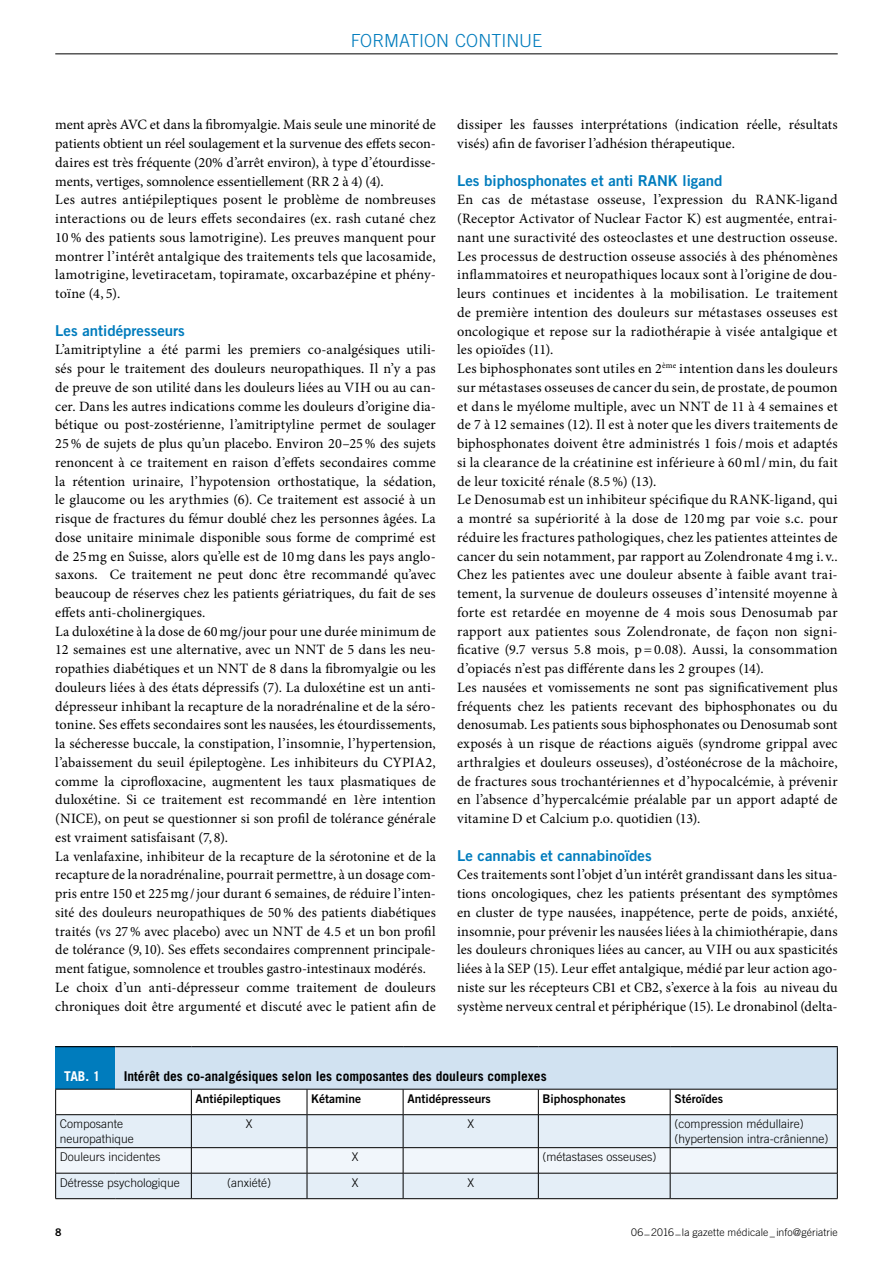
<style>
.page{position:relative;width:893px;height:1263px;background:#fff}
.page>*{position:absolute;margin:0;border:0;box-sizing:border-box;transform-origin:0 0}
.t1{font:300 18px "Trade Gothic LT";color:#007cbd}
.t2{font:15px "Trade Gothic LT Bold Two";color:#007cbd}
.t3{font:14.25px/18.8px "Minion Pro";letter-spacing:.01em;color:#000}
.t4{font:700 13.5px "Trade Gothic LT";color:#000}
.t5{font:700 13.5px "Trade Gothic LT";color:#fff}
.t6{font:300 12px/15px "Trade Gothic LT";color:#000}
.t7{font:12px "Trade Gothic LT Bold Two";color:#000}
.t8{font:300 10.5px "Trade Gothic LT";letter-spacing:.01em;color:#000}
.t9{font:10.5px "Trade Gothic LT Bold Two";color:#000}
</style>
<div class="page">
<hr style="left:55px;top:54px;width:783px;height:1px;background:#000">
<div style="left:56px;top:1047px;width:59px;height:42px;background:#007cbd"></div>
<div style="left:115px;top:1047px;width:722px;height:42px;background:#d1e2f1"></div>
<div style="left:56px;top:1115px;width:781px;height:32px;background:#e4eef7"></div>
<hr style="left:55px;top:1047px;width:1px;height:42px;background:#007cbd">
<hr style="left:56px;top:1147px;width:59px;height:1px;background:#000">
<hr style="left:115px;top:1147px;width:76px;height:1px;background:#000">
<hr style="left:192px;top:1147px;width:115px;height:1px;background:#000">
<hr style="left:307px;top:1147px;width:96px;height:1px;background:#000">
<hr style="left:403px;top:1147px;width:135px;height:1px;background:#000">
<hr style="left:538px;top:1147px;width:132px;height:1px;background:#000">
<hr style="left:670px;top:1147px;width:167px;height:1px;background:#000">
<hr style="left:55px;top:1198px;width:60px;height:1px;background:#000">
<hr style="left:115px;top:1198px;width:76px;height:1px;background:#000">
<hr style="left:191px;top:1198px;width:116px;height:1px;background:#000">
<hr style="left:307px;top:1198px;width:96px;height:1px;background:#000">
<hr style="left:403px;top:1198px;width:135px;height:1px;background:#000">
<hr style="left:538px;top:1198px;width:132px;height:1px;background:#000">
<hr style="left:670px;top:1198px;width:167px;height:1px;background:#000">
<hr style="left:55px;top:1046px;width:60px;height:1px;background:#000">
<hr style="left:115px;top:1046px;width:76px;height:1px;background:#000">
<hr style="left:191px;top:1046px;width:116px;height:1px;background:#000">
<hr style="left:307px;top:1046px;width:96px;height:1px;background:#000">
<hr style="left:403px;top:1046px;width:135px;height:1px;background:#000">
<hr style="left:538px;top:1046px;width:132px;height:1px;background:#000">
<hr style="left:670px;top:1046px;width:168px;height:1px;background:#000">
<hr style="left:837px;top:1047px;width:1px;height:42px;background:#000">
<svg style="left:55px;top:1089px;width:783px;height:26px"></svg>
<hr style="left:55px;top:1115px;width:1px;height:33px;background:#000">
<hr style="left:191px;top:1115px;width:1px;height:33px;background:#000">
<hr style="left:307px;top:1115px;width:1px;height:33px;background:#000">
<hr style="left:403px;top:1115px;width:1px;height:33px;background:#000">
<hr style="left:538px;top:1115px;width:1px;height:33px;background:#000">
<hr style="left:670px;top:1115px;width:1px;height:33px;background:#000">
<hr style="left:837px;top:1115px;width:1px;height:33px;background:#000">
<svg style="left:55px;top:1148px;width:783px;height:50px"></svg>
<p class="t1" style="left:351px;top:30px;width:193px">FORMATION CONTINUE</p>
<p class="t3" style="left:55px;top:115px;width:382px">ment après AVC et dans la fibromyalgie. Mais seule une minorité de patients obtient un réel soulagement et la survenue des effets secon&shy;daires est très fréquente (20% d’arrêt environ), à type d’étourdisse&shy;ments, vertiges, somnolence essentiellement (RR 2 à 4) (4).<br>Les autres antiépileptiques posent le problème de nombreuses interactions ou de leurs effets secondaires (ex. rash cutané chez 10% des patients sous lamotrigine). Les preuves manquent pour montrer l’intérêt antalgique des traitements tels que lacosamide, lamotrigine, levetiracetam, topiramate, oxcarbazépine et phény&shy;toïne (4, 5).</p>
<p class="t2" style="left:55px;top:321px;width:131px">Les antidépresseurs</p>
<p class="t3" style="left:55px;top:340px;width:382px">L’amitriptyline a été parmi les premiers co-analgésiques utili&shy;sés pour le traitement des douleurs neuropathiques. Il n’y a pas de preuve de son utilité dans les douleurs liées au VIH ou au can&shy;cer. Dans les autres indications comme les douleurs d’origine dia&shy;bétique ou post-zostérienne, l’amitriptyline permet de soulager 25% de sujets de plus qu’un placebo. Environ 20–25% des sujets renoncent à ce traitement en raison d’effets secondaires comme la rétention urinaire, l’hypotension orthostatique, la sédation, le glaucome ou les arythmies (6). Ce traitement est associé à un risque de fractures du fémur doublé chez les personnes âgées. La dose unitaire minimale disponible sous forme de comprimé est de 25mg en Suisse, alors qu’elle est de 10mg dans les pays anglo&shy;saxons. Ce traitement ne peut donc être recommandé qu’avec beaucoup de réserves chez les patients gériatriques, du fait de ses effets anti-cholinergiques.<br>La duloxétine à la dose de 60mg/jour pour une durée minimum de 12 semaines est une alternative, avec un NNT de 5 dans les neu&shy;ropathies diabétiques et un NNT de 8 dans la fibromyalgie ou les douleurs liées à des états dépressifs (7). La duloxétine est un anti&shy;dépresseur inhibant la recapture de la noradrénaline et de la séro&shy;tonine. Ses effets secondaires sont les nausées, les étourdissements, la sécheresse buccale, la constipation, l’insomnie, l’hypertension, l’abaissement du seuil épileptogène. Les inhibiteurs du CYPIA2, comme la ciprofloxacine, augmentent les taux plasmatiques de duloxétine. Si ce traitement est recommandé en 1ère intention (NICE), on peut se questionner si son profil de tolérance générale est vraiment satisfaisant (7, 8).<br>La venlafaxine, inhibiteur de la recapture de la sérotonine et de la recapture de la noradrénaline, pourrait permettre, à un dosage com&shy;pris entre 150 et 225mg /jour durant 6 semaines, de réduire l’inten&shy;sité des douleurs neuropathiques de 50% des patients diabétiques traités (vs 27% avec placebo) avec un NNT de 4.5 et un bon profil de tolérance (9, 10). Ses effets secondaires comprennent principale&shy;ment fatigue, somnolence et troubles gastro-intestinaux modérés.<br>Le choix d’un anti-dépresseur comme traitement de douleurs chroniques doit être argumenté et discuté avec le patient afin de</p>
<p class="t3" style="left:457px;top:115px;width:382px">dissiper les fausses interprétations (indication réelle, résultats visés) afin de favoriser l’adhésion thérapeutique.</p>
<p class="t2" style="left:457px;top:171px;width:267px">Les biphosphonates et anti RANK ligand</p>
<p class="t3" style="left:457px;top:190px;width:382px">En cas de métastase osseuse, l’expression du RANK-ligand (Receptor Activator of Nuclear Factor K) est augmentée, entrai&shy;nant une suractivité des osteoclastes et une destruction osseuse.<br>Les processus de destruction osseuse associés à des phénomènes inflammatoires et neuropathiques locaux sont à l’origine de dou&shy;leurs continues et incidentes à la mobilisation. Le traitement de première intention des douleurs sur métastases osseuses est oncologique et repose sur la radiothérapie à visée antalgique et les opioïdes (11).<br>Les biphosphonates sont utiles en 2<sup>ème</sup> intention dans les douleurs sur métastases osseuses de cancer du sein, de prostate, de poumon et dans le myélome multiple, avec un NNT de 11 à 4 semaines et de 7 à 12 semaines (12). Il est à noter que les divers traitements de biphosphonates doivent être administrés 1 fois/ mois et adaptés si la clearance de la créatinine est inférieure à 60 ml/ min, du fait de leur toxicité rénale (8.5%) (13).<br>Le Denosumab est un inhibiteur spécifique du RANK-ligand, qui a montré sa supériorité à la dose de 120 mg par voie s.c. pour réduire les fractures pathologiques, chez les patientes atteintes de cancer du sein notamment, par rapport au Zolendronate 4mg i. v..<br>Chez les patientes avec une douleur absente à faible avant trai&shy;tement, la survenue de douleurs osseuses d’intensité moyenne à forte est retardée en moyenne de 4 mois sous Denosumab par rapport aux patientes sous Zolendronate, de façon non signi&shy;ficative (9.7 versus 5.8 mois, p= 0.08). Aussi, la consommation d’opiacés n’est pas différente dans les 2 groupes (14).<br>Les nausées et vomissements ne sont pas significativement plus fréquents chez les patients recevant des biphosphonates ou du denosumab. Les patients sous biphosphonates ou Denosumab sont exposés à un risque de réactions aiguës (syndrome grippal avec arthralgies et douleurs osseuses), d’ostéonécrose de la mâchoire, de fractures sous trochantériennes et d’hypocalcémie, à prévenir en l’absence d’hypercalcémie préalable par un apport adapté de vitamine D et Calcium p.o. quotidien (13).</p>
<p class="t2" style="left:457px;top:846px;width:196px">Le cannabis et cannabinoïdes</p>
<p class="t3" style="left:457px;top:865px;width:382px;text-align:justify">Ces traitements sont l’objet d’un intérêt grandissant dans les situa&shy;tions oncologiques, chez les patients présentant des symptômes en cluster de type nausées, inappétence, perte de poids, anxiété, insomnie, pour prévenir les nausées liées à la chimiothérapie, dans les douleurs chroniques liées au cancer, au VIH ou aux spasticités liées à la SEP (15). Leur effet antalgique, médié par leur action ago&shy;niste sur les récepteurs CB1 et CB2, s’exerce à la fois au niveau du système nerveux central et périphérique (15). Le dronabinol (delta-</p>
<p class="t5" style="left:64px;top:1067px;width:38px">TAB. 1</p>
<p class="t4" style="left:124px;top:1067px;width:424px">Intérêt des co-analgésiques selon les composantes des douleurs complexes</p>
<p class="t7" style="left:196px;top:1091px;width:87px">Antiépileptiques</p>
<p class="t7" style="left:311px;top:1091px;width:52px">Kétamine</p>
<p class="t7" style="left:407px;top:1091px;width:85px">Antidépresseurs</p>
<p class="t7" style="left:543px;top:1091px;width:85px">Biphosphonates</p>
<p class="t7" style="left:674px;top:1091px;width:50px">Stéroïdes</p>
<p class="t6" style="left:60px;top:1116px;width:76px">Composante neuropathique</p>
<p class="t6" style="left:246px;top:1116px;width:8px">X</p>
<p class="t6" style="left:467px;top:1116px;width:8px">X</p>
<p class="t6" style="left:674px;top:1116px;width:156px">(compression médullaire) (hypertension intra-crânienne)</p>
<p class="t6" style="left:60px;top:1149px;width:102px">Douleurs incidentes</p>
<p class="t6" style="left:352px;top:1149px;width:8px">X</p>
<p class="t6" style="left:543px;top:1149px;width:115px">(métastases osseuses)</p>
<p class="t6" style="left:60px;top:1175px;width:121px">Détresse psychologique</p>
<p class="t6" style="left:227px;top:1175px;width:45px">(anxiété)</p>
<p class="t6" style="left:352px;top:1175px;width:8px">X</p>
<p class="t6" style="left:467px;top:1175px;width:8px">X</p>
<p class="t9" style="left:55px;top:1225px;width:8px">8</p>
<p class="t8" style="left:631px;top:1226px;width:208px">06_2016_ la gazette médicale _info@gériatrie</p>
</div>
